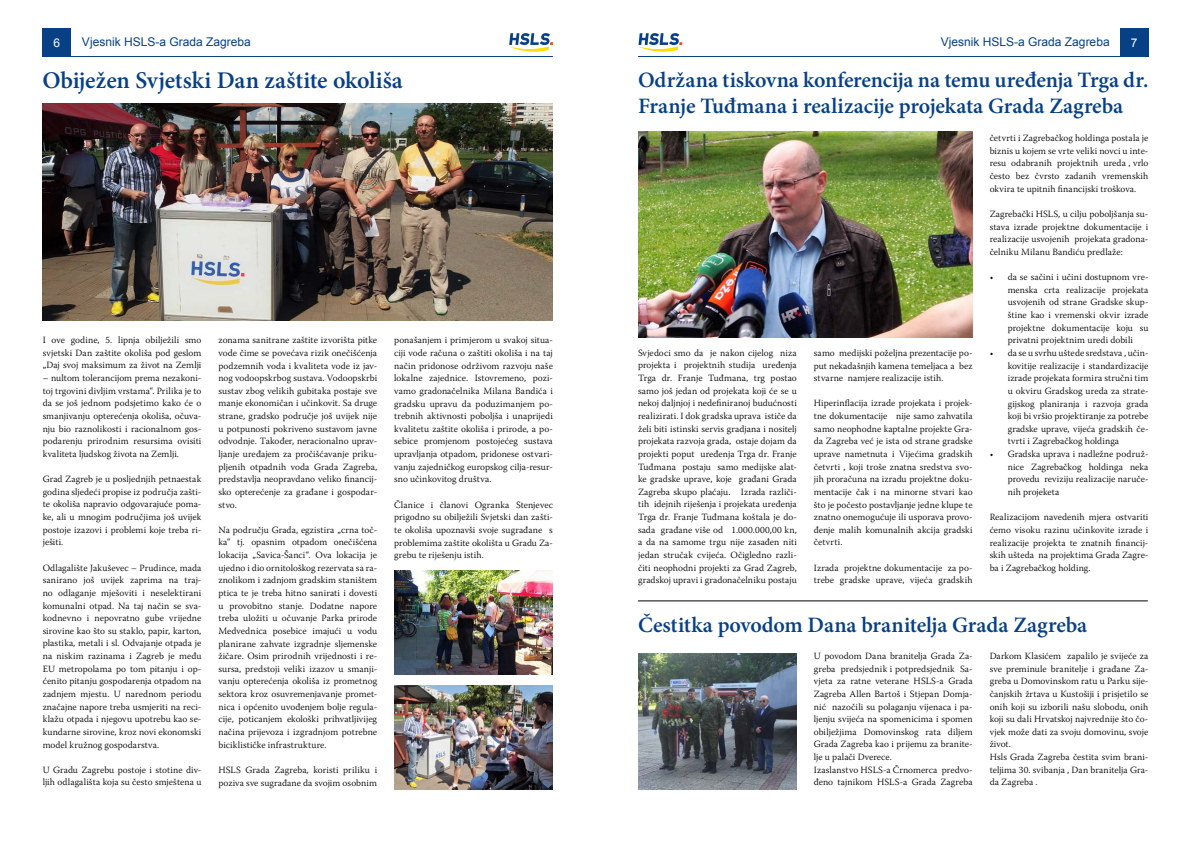
<style>
.page{position:relative;width:1191px;height:842px;background:#fff}
.page>*{position:absolute;margin:0;border:0;box-sizing:border-box;transform-origin:0 0}
.t1{font:600 24px "Minion Pro";letter-spacing:-.005em;color:#074085}
.t2{font:600 22px/26.4px "Minion Pro";letter-spacing:-.005em;color:#074085}
.t3{font:12px "Arial";color:#074085}
.t4{font:12px "Arial";color:#fff}
.t5{font:300 9.5px/12.6px "Warnock Pro";letter-spacing:.005em;color:#000;text-align:justify}
</style>
<div class="page">
<div style="left:43px;top:28px;width:28px;height:29px;background:#074085"></div>
<hr style="left:43px;top:56px;width:510px;height:1px;background:#074085">
<svg style="left:509px;top:33px;width:44px;height:19px"></svg>
<img style="left:43px;top:103px;width:510px;height:217px">
<img style="left:394px;top:570px;width:159px;height:105px">
<img style="left:394px;top:685px;width:159px;height:104px">
<div style="left:1120px;top:28px;width:28px;height:29px;background:#074085"></div>
<svg style="left:638px;top:33px;width:44px;height:19px"></svg>
<hr style="left:638px;top:56px;width:510px;height:1px;background:#074085">
<img style="left:638px;top:132px;width:334px;height:205px">
<hr style="left:638px;top:601px;width:509px;height:1px;background:#000">
<img style="left:638px;top:653px;width:159px;height:136px">
<p class="t4" style="left:53px;top:34px;width:8px">6</p>
<p class="t3" style="left:82px;top:34px;width:170px">Vjesnik HSLS-a Grada Zagreba</p>
<h1 class="t1" style="left:43px;top:64px;width:362px">Obiježen Svjetski Dan zaštite okoliša</h1>
<p class="t5" style="left:43px;top:334px;width:160px">I ove godine, 5. lipnja obilježili smo svjetski Dan zaštite okoliša pod geslom „Daj svoj maksimum za život na Zemlji</p>
<p class="t5" style="left:43px;top:371px;width:160px">– nultom tolerancijom prema nezakoni&shy;toj trgovini divljim vrstama“. Prilika je to da se još jednom podsjetimo kako će o smanjivanju opterećenja okoliša, očuva&shy;nju bio raznolikosti i racionalnom gos&shy;podarenju prirodnim resursima ovisiti kvaliteta ljudskog života na Zemlji.</p>
<p class="t5" style="left:43px;top:473px;width:160px">Grad Zagreb je u posljednjih petnaestak godina sljedeći propise iz područja zašti&shy;te okoliša napravio odgovarajuće poma&shy;ke, ali u mnogim područjima još uvijek postoje izazovi i problemi koje treba ri&shy;ješiti.</p>
<p class="t5" style="left:43px;top:561px;width:160px">Odlagalište Jakuševec – Prudince, mada sanirano još uvijek zaprima na traj&shy;no odlaganje mješoviti i neselektirani komunalni otpad. Na taj način se sva&shy;kodnevno i nepovratno gube vrijedne sirovine kao što su staklo, papir, karton, plastika, metali i sl. Odvajanje otpada je na niskim razinama i Zagreb je među EU metropolama po tom pitanju i op&shy;ćenito pitanju gospodarenja otpadom na zadnjem mjestu. U narednom periodu značajne napore treba usmjeriti na reci&shy;klažu otpada i njegovu upotrebu kao se&shy;kundarne sirovine, kroz novi ekonomski model kružnog gospodarstva.</p>
<p class="t5" style="left:43px;top:763px;width:160px">U Gradu Zagrebu postoje i stotine div&shy;ljih odlagališta koja su često smještena u</p>
<p class="t5" style="left:218px;top:334px;width:160px">zonama sanitrane zaštite izvorišta pitke vode čime se povećava rizik onečišćenja podzemnih voda i kvaliteta vode iz jav&shy;nog vodoopskrbog sustava. Vodoopskrbi sustav zbog velikih gubitaka postaje sve manje ekonomičan i učinkovit. Sa druge strane, gradsko područje još uvijek nije u potpunosti pokriveno sustavom javne odvodnje. Također, neracionalno uprav&shy;ljanje uređajem za pročišćavanje priku&shy;pljenih otpadnih voda Grada Zagreba, predstavlja neopravdano veliko financij&shy;sko opterećenje za građane i gospodar&shy;stvo.</p>
<p class="t5" style="left:218px;top:523px;width:160px">Na području Grada, egzistira „crna toč&shy;ka“ tj. opasnim otpadom onečišćena lokacija „Savica-Šanci“. Ova lokacija je ujedno i dio ornitološkog rezervata sa ra&shy;znolikom i zadnjom gradskim staništem ptica te je treba hitno sanirati i dovesti u provobitno stanje. Dodatne napore treba uložiti u očuvanje Parka prirode Medvednica posebice imajući u vodu planirane zahvate izgradnje sljemenske žičare. Osim prirodnih vrijednosti i re&shy;sursa, predstoji veliki izazov u smanji&shy;vanju opterećenja okoliša iz prometnog sektora kroz osuvremenjavanje promet&shy;nica i općenito uvođenjem bolje regula&shy;cije, poticanjem ekološki prihvatljivijeg načina prijevoza i izgradnjom potrebne biciklističke infrastrukture.</p>
<p class="t5" style="left:218px;top:763px;width:160px">HSLS Grada Zagreba, koristi priliku i poziva sve sugrađane da svojim osobnim</p>
<p class="t5" style="left:394px;top:334px;width:160px">ponašanjem i primjerom u svakoj situa&shy;ciji vode računa o zaštiti okoliša i na taj način pridonose održivom razvoju naše lokalne zajednice. Istovremeno, pozi&shy;vamo gradonačelnika Milana Bandića i gradsku upravu da poduzimanjem po&shy;trebnih aktivnosti poboljša i unaprijedi kvalitetu zaštite okoliša i prirode, a po&shy;sebice promjenom postojećeg sustava upravljanja otpadom, pridonese ostvari&shy;vanju zajedničkog europskog cilja-resur&shy;sno učinkovitog društva.</p>
<p class="t5" style="left:394px;top:498px;width:160px">Članice i članovi Ogranka Stenjevec prigodno su obilježili Svjetski dan zašti&shy;te okoliša upoznavši svoje sugrađane s problemima zaštite okolišta u Gradu Za&shy;grebu te riješenju istih.</p>
<p class="t3" style="left:941px;top:34px;width:170px">Vjesnik HSLS-a Grada Zagreba</p>
<p class="t4" style="left:1131px;top:34px;width:8px">7</p>
<h2 class="t2" style="left:638px;top:66px;width:512px">Održana tiskovna konferencija na temu uređenja Trga dr.<br>Franje Tuđmana i realizacije projekata Grada Zagreba</h2>
<p class="t5" style="left:638px;top:346px;width:160px">Svjedoci smo da je nakon cijelog niza projekta i projektnih studija uređenja Trga dr. Franje Tuđmana, trg postao samo još jedan od projekata koji će se u nekoj daljnjoj i nedefiniranoj budućnosti realizirati. I dok gradska uprava ističe da želi biti istinski servis gradjana i nositelj projekata razvoja grada, ostaje dojam da projekti poput uređenja Trga dr. Franje Tuđmana postaju samo medijske alat&shy;ke gradske uprave, koje građani Grada Zagreba skupo plaćaju. Izrada različi&shy;tih idejnih riješenja i projekata uređenja Trga dr. Franje Tuđmana koštala je do&shy;sada građane više od 1.000.000,00 kn, a da na samome trgu nije zasađen niti jedan stručak cvijeća. Očigledno razli&shy;čiti neophodni projekti za Grad Zagreb, gradskoj upravi i gradonačelniku postaju</p>
<p class="t5" style="left:814px;top:346px;width:160px">samo medijski poželjna prezentacije po&shy;put nekadašnjih kamena temeljaca a bez stvarne namjere realizacije istih.</p>
<p class="t5" style="left:814px;top:397px;width:160px">Hiperinflacija izrade projekata i projek&shy;tne dokumentacije nije samo zahvatila samo neophodne kaptalne projekte Gra&shy;da Zagreba već je ista od strane gradske uprave nametnuta i Vijećima gradskih četvrti , koji troše znatna sredstva svo&shy;jih proračuna na izradu projektne doku&shy;mentacije čak i na minorne stvari kao što je počesto postavljanje jedne klupe te znatno onemogućuje ili usporava provo&shy;đenje malih komunalnih akcija gradski četvrti.</p>
<p class="t5" style="left:814px;top:561px;width:160px">Izrada projektne dokumentacije za po&shy;trebe gradske uprave, vijeća gradskih</p>
<p class="t5" style="left:989px;top:132px;width:160px">četvrti i Zagrebačkog holdinga postala je biznis u kojem se vrte veliki novci u inte&shy;resu odabranih projektnih ureda , vrlo često bez čvrsto zadanih vremenskih okvira te upitnih financijski troškova.</p>
<p class="t5" style="left:989px;top:207px;width:160px">Zagrebački HSLS, u cilju poboljšanja su&shy;stava izrade projektne dokumentacije i realizacije usvojenih projekata gradona&shy;čelniku Milanu Bandiću predlaže:</p>
<p class="t5" style="left:1007px;top:271px;width:142px;text-indent:-18px">• da se sačini i učini dostupnom vre&shy;menska crta realizacije projekata usvojenih od strane Gradske skup&shy;štine kao i vremenski okvir izrade projektne dokumentacije koju su privatni projektnim uredi dobili</p>
<p class="t5" style="left:1007px;top:346px;width:142px;text-indent:-18px">• da se u svrhu uštede sredstava , učin&shy;kovitije realizacije i standardizacije izrade projekata formira stručni tim u okviru Gradskog ureda za strate&shy;gijskog planiranja i razvoja grada koji bi vršio projektiranje za potrebe gradske uprave, vijeća gradskih če&shy;tvrti i Zagrebačkog holdinga</p>
<p class="t5" style="left:1007px;top:447px;width:142px;text-indent:-18px">• Gradska uprava i nadležne podruž&shy;nice Zagrebačkog holdinga neka provedu reviziju realizacije naruče&shy;nih projeketa</p>
<p class="t5" style="left:989px;top:511px;width:160px">Realizacijom navedenih mjera ostvariti ćemo visoku razinu učinkovite izrade i realizacije projekta te znatnih financij&shy;skih ušteda na projektima Grada Zagre&shy;ba i Zagrebačkog holding.</p>
<h2 class="t2" style="left:638px;top:611px;width:450px">Čestitka povodom Dana branitelja Grada Zagreba</h2>
<p class="t5" style="left:814px;top:649px;width:160px;text-align:left">U povodom Dana branitelja Grada Za&shy;greba predsjednik i potpredsjednik Sa&shy;vjeta za ratne veterane HSLS-a Grada Zagreba Allen Bartoš i Stjepan Domja&shy;nić nazočili su polaganju vijenaca i pa&shy;ljenju svijeća na spomenicima i spomen obilježjima Domovinskog rata diljem Grada Zagreba kao i prijemu za branite&shy;lje u palači Dverece.<br>Izaslanstvo HSLS-a Črnomerca predvo&shy;đeno tajnikom HSLS-a Grada Zagreba</p>
<p class="t5" style="left:989px;top:649px;width:160px;text-align:left">Darkom Klasićem zapalilo je svijeće za sve preminule branitelje i građane Za&shy;greba u Domovinskom ratu u Parku sije&shy;čanjskih žrtava u Kustošiji i prisjetilo se onih koji su izborili našu slobodu, onih koji su dali Hrvatskoj najvrednije što čo&shy;vjek može dati za svoju domovinu, svoje život.<br>Hsls Grada Zagreba čestita svim brani&shy;teljima 30. svibanja , Dan branitelja Gra&shy;da Zagreba .</p>
</div>
